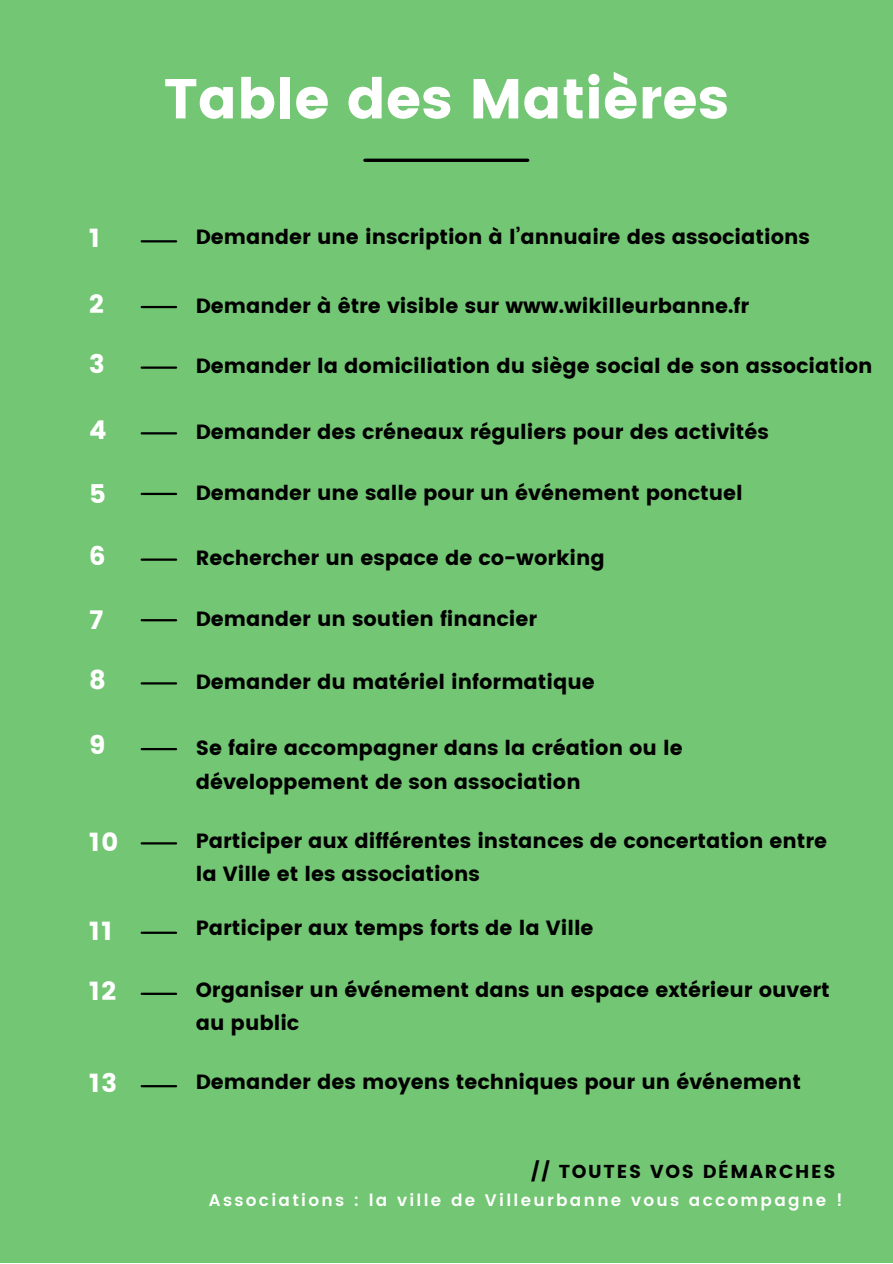
<style>
.page{position:relative;width:893px;height:1264px;background:#fff}
.page>*{position:absolute;margin:0;border:0;box-sizing:border-box;transform-origin:0 0}
.t1{font:56.1px "Poppins";color:#fff}
.t2{font:25.8px "Poppins";letter-spacing:.055em;color:#fff}
.t3{font:20.55px/33.6px "Poppins";color:#000}
.t4{font:18.75px "Poppins";letter-spacing:.09em;color:#000}
.t5{font:600 16.8px "Poppins";letter-spacing:.135em;color:#fff}
</style>
<div class="page">
<div style="left:0;top:0;width:892px;height:1262px;background:#73c673"></div>
<hr style="left:142px;top:240px;width:34px;height:2px;background:#000">
<hr style="left:365px;top:159px;width:162px;height:3px;background:#000">
<hr style="left:142px;top:493px;width:34px;height:2px;background:#000">
<hr style="left:142px;top:366px;width:34px;height:3px;background:#000">
<hr style="left:142px;top:619px;width:34px;height:2px;background:#000">
<hr style="left:142px;top:306px;width:34px;height:2px;background:#000">
<hr style="left:142px;top:558px;width:34px;height:3px;background:#000">
<hr style="left:142px;top:432px;width:34px;height:2px;background:#000">
<hr style="left:142px;top:682px;width:34px;height:2px;background:#000">
<hr style="left:142px;top:992px;width:34px;height:2px;background:#000">
<hr style="left:142px;top:842px;width:34px;height:2px;background:#000">
<hr style="left:142px;top:748px;width:34px;height:2px;background:#000">
<hr style="left:142px;top:1085px;width:34px;height:2px;background:#000">
<hr style="left:142px;top:931px;width:34px;height:2px;background:#000">
<p class="t1" style="left:164px;top:66px;width:566px">Table des Matières</p>
<p class="t2" style="left:89px;top:223px;width:12px">1</p>
<p class="t3" style="left:196px;top:220px;width:615px">Demander une inscription à l’annuaire des associations</p>
<p class="t2" style="left:89px;top:289px;width:16px">2</p>
<p class="t3" style="left:196px;top:289px;width:555px">Demander à être visible sur www.wikilleurbanne.fr</p>
<p class="t2" style="left:89px;top:349px;width:17px">3</p>
<p class="t3" style="left:196px;top:349px;width:678px">Demander la domiciliation du siège social de son association</p>
<p class="t2" style="left:89px;top:415px;width:19px">4</p>
<p class="t3" style="left:196px;top:415px;width:574px">Demander des créneaux réguliers pour des activités</p>
<p class="t2" style="left:89px;top:478px;width:18px">5</p>
<p class="t3" style="left:196px;top:476px;width:548px">Demander une salle pour un événement ponctuel</p>
<p class="t2" style="left:89px;top:541px;width:18px">6</p>
<p class="t3" style="left:196px;top:541px;width:410px">Rechercher un espace de co-working</p>
<p class="t2" style="left:89px;top:605px;width:16px">7</p>
<p class="t3" style="left:196px;top:602px;width:343px">Demander un soutien financier</p>
<p class="t2" style="left:89px;top:665px;width:18px">8</p>
<p class="t3" style="left:196px;top:665px;width:400px">Demander du matériel informatique</p>
<p class="t2" style="left:89px;top:730px;width:18px">9</p>
<p class="t3" style="left:196px;top:731px;width:488px">Se faire accompagner dans la création ou le développement de son association</p>
<p class="t2" style="left:89px;top:827px;width:31px">10</p>
<p class="t3" style="left:196px;top:823px;width:633px">Participer aux différentes instances de concertation entre la Ville et les associations</p>
<p class="t2" style="left:89px;top:916px;width:25px">11</p>
<p class="t3" style="left:196px;top:910px;width:399px">Participer aux temps forts de la Ville</p>
<p class="t2" style="left:89px;top:976px;width:29px">12</p>
<p class="t3" style="left:196px;top:972px;width:635px">Organiser un événement dans un espace extérieur ouvert au public</p>
<p class="t2" style="left:89px;top:1068px;width:29px">13</p>
<p class="t3" style="left:196px;top:1065px;width:606px">Demander des moyens techniques pour un événement</p>
<p class="t4" style="left:531px;top:1160px;width:306px">// TOUTES VOS DÉMARCHES</p>
<p class="t5" style="left:209px;top:1190px;width:635px">Associations : la ville de Villeurbanne vous accompagne !</p>
</div>
